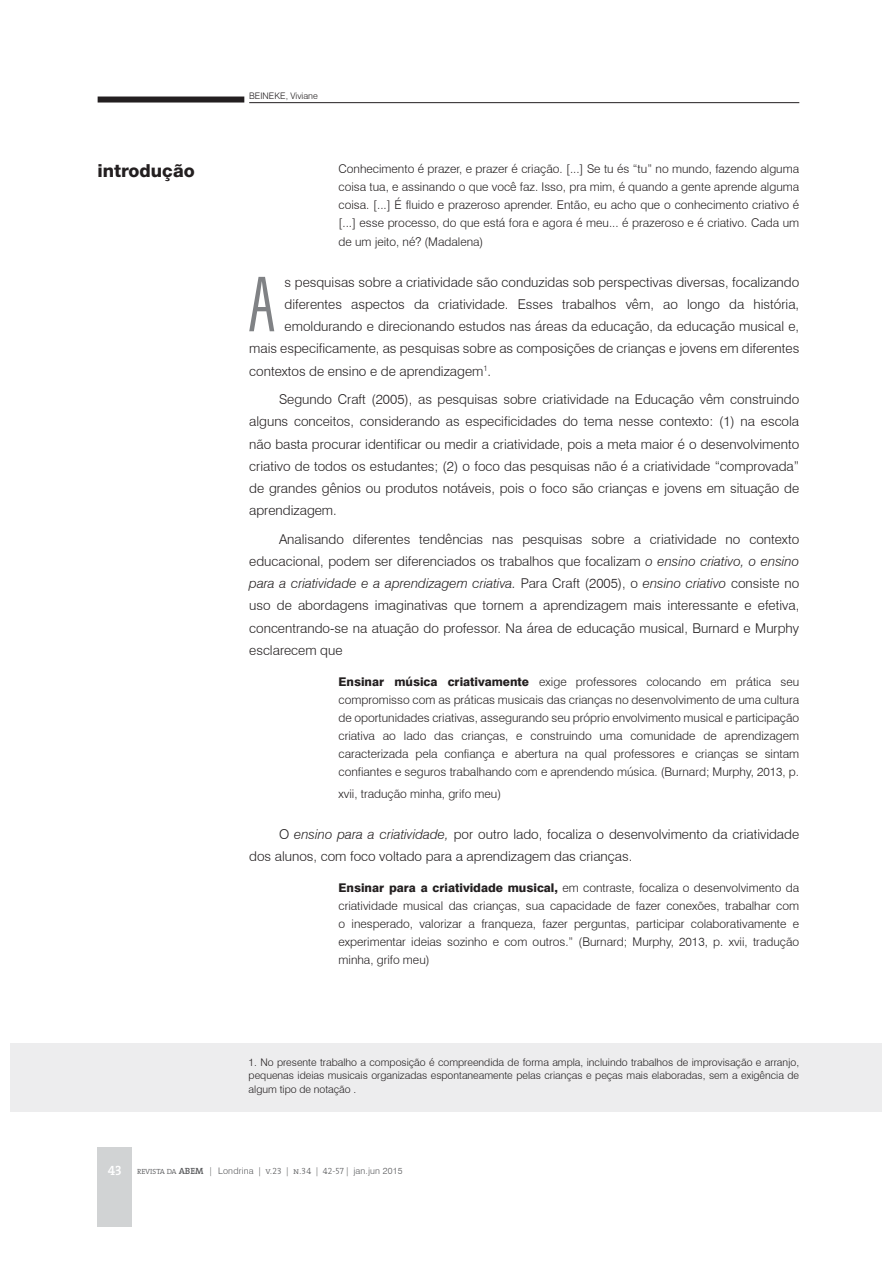
<style>
.page{position:relative;width:893px;height:1263px;background:#fff}
.page>*{position:absolute;margin:0;border:0;box-sizing:border-box;transform-origin:0 0}
.t1{font:65.25px "Wearetrippin Short";color:#808285}
.t2{font:800 18px "Helvetica Neue";color:#231f20}
.t3{font:300 13.5px/22.2px "Swiss 721 BT";color:#231f20;text-align:justify}
.t4{font:300 12px/18px "Swiss 721 BT";color:#231f20;text-align:justify}
.t5{font:300 10.5px/13.5px "Swiss 721 BT";color:#231f20;text-align:justify}
.t6{font:300 9px "Swiss 721 BT";letter-spacing:.02em;color:#58595b}
.t7{font:300 9px "Swiss 721 BT";color:#231f20}
.s1{font-style:italic}
.s2{font-weight:800}
.s3{font-family:"The Serif Semi Bold Caps";font-weight:400;font-size:13.5px;color:#fff}
.s4{font-family:"The Serif";font-size:7.5px}
.s5{font-family:"The Serif";font-weight:600}
.s6{font-family:"The Serif Light Caps";font-weight:400}
</style>
<div class="page">
<hr style="left:249px;top:102px;width:550px;height:1px;background:#231f20">
<div style="left:98px;top:97px;width:146px;height:6px;background:#231f20"></div>
<div style="left:98px;top:1147px;width:34px;height:80px;background:#d1d3d4"></div>
<div style="left:10px;top:1043px;width:872px;height:69px;background:#ededee"></div>
<h2 class="t2" style="left:98px;top:165px;width:99px">introdução</h2>
<p class="t7" style="left:249px;top:90px;width:70px">BEINEKE, Viviane</p>
<p class="t4" style="left:338px;top:159px;width:462px">Conhecimento é prazer, e prazer é criação. [...] Se tu és “tu” no mundo, fazendo alguma coisa tua, e assinando o que você faz. Isso, pra mim, é quando a gente aprende alguma coisa. [...] É fluido e prazeroso aprender. Então, eu acho que o conhecimento criativo é [...] esse processo, do que está fora e agora é meu... é prazeroso e é criativo. Cada um de um jeito, né? (Madalena)</p>
<h1 class="t1" style="left:245px;top:273px;width:34px">A</h1>
<p class="t3" style="left:285px;top:271px;width:516px">s pesquisas sobre a criatividade são conduzidas sob perspectivas diversas, focalizando</p>
<p class="t3" style="left:285px;top:293px;width:516px">diferentes aspectos da criatividade. Esses trabalhos vêm, ao longo da história,</p>
<p class="t3" style="left:285px;top:315px;width:516px">emoldurando e direcionando estudos nas áreas da educação, da educação musical e,</p>
<p class="t3" style="left:249px;top:337px;width:551px">mais especificamente, as pesquisas sobre as composições de crianças e jovens em diferentes</p>
<p class="t3" style="left:249px;top:360px;width:243px">contextos de ensino e de aprendizagem<sup>1</sup>.</p>
<p class="t3" style="left:249px;top:388px;width:551px;text-indent:30px">Segundo Craft (2005), as pesquisas sobre criatividade na Educação vêm construindo alguns conceitos, considerando as especificidades do tema nesse contexto: (1) na escola não basta procurar identificar ou medir a criatividade, pois a meta maior é o desenvolvimento criativo de todos os estudantes; (2) o foco das pesquisas não é a criatividade “comprovada” de grandes gênios ou produtos notáveis, pois o foco são crianças e jovens em situação de aprendizagem.</p>
<p class="t3" style="left:249px;top:528px;width:551px;text-indent:30px">Analisando diferentes tendências nas pesquisas sobre a criatividade no contexto educacional, podem ser diferenciados os trabalhos que focalizam <span class="s1">o ensino criativo, o ensino para a criatividade e a aprendizagem criativa.</span> Para Craft (2005), o <span class="s1">ensino criativo</span> consiste no uso de abordagens imaginativas que tornem a aprendizagem mais interessante e efetiva, concentrando-se na atuação do professor. Na área de educação musical, Burnard e Murphy esclarecem que</p>
<p class="t4" style="left:338px;top:672px;width:462px"><span class="s2">Ensinar música criativamente</span> exige professores colocando em prática seu compromisso com as práticas musicais das crianças no desenvolvimento de uma cultura de oportunidades criativas, assegurando seu próprio envolvimento musical e participação criativa ao lado das crianças, e construindo uma comunidade de aprendizagem caracterizada pela confiança e abertura na qual professores e crianças se sintam confiantes e seguros trabalhando com e aprendendo música. (Burnard; Murphy, 2013, p.</p>
<p class="t4" style="left:338px;top:784px;width:164px">xvii, tradução minha, grifo meu)</p>
<p class="t3" style="left:249px;top:823px;width:551px;text-indent:30px">O <span class="s1">ensino para a criatividade,</span> por outro lado, focaliza o desenvolvimento da criatividade dos alunos, com foco voltado para a aprendizagem das crianças.</p>
<p class="t4" style="left:338px;top:879px;width:462px"><span class="s2">Ensinar para a criatividade musical,</span> em contraste, focaliza o desenvolvimento da criatividade musical das crianças, sua capacidade de fazer conexões, trabalhar com o inesperado, valorizar a franqueza, fazer perguntas, participar colaborativamente e experimentar ideias sozinho e com outros.” (Burnard; Murphy, 2013, p. xvii, tradução minha, grifo meu)</p>
<p class="t5" style="left:249px;top:1055px;width:552px">1. No presente trabalho a composição é compreendida de forma ampla, incluindo trabalhos de improvisação e arranjo, pequenas ideias musicais organizadas espontaneamente pelas crianças e peças mais elaboradas, sem a exigência de algum tipo de notação .</p>
<p class="t6" style="left:108px;top:1166px;width:296px"><span class="s3">43</span> <span class="s4">REVISTA DA</span> <span class="s5">ABEM</span> | Londrina <span class="s6">| v.23 | n.34 | 42-57 |</span> jan.jun 2015</p>
</div>
